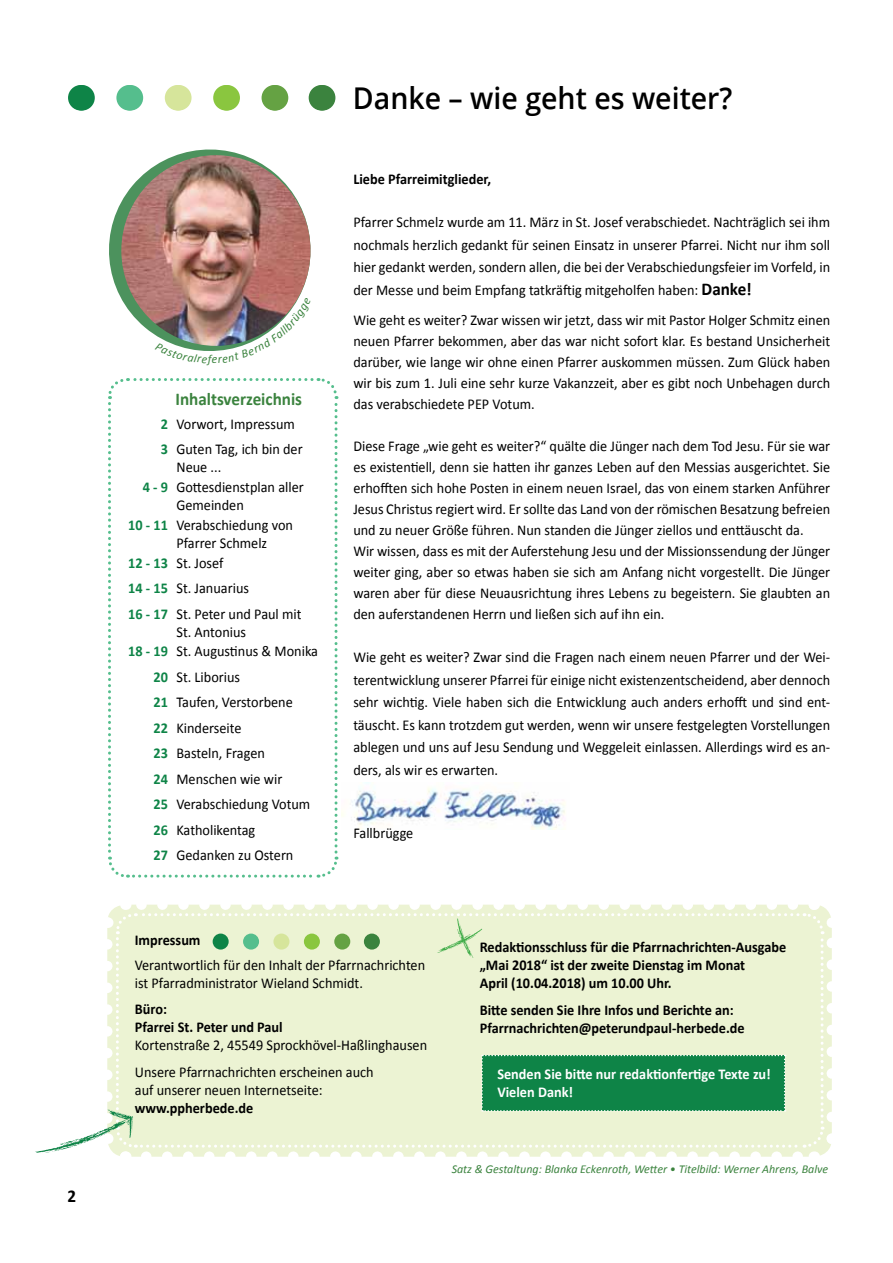
<style>
.page{position:relative;width:893px;height:1263px;background:#fff}
.page>*{position:absolute;margin:0;border:0;box-sizing:border-box;transform-origin:0 0}
.t1{font:600 30px "Open Sans";color:#000;scale:.95 1}
.t2{font:700 18px "Calibri";color:#3b833e;scale:.95 1}
.t3{font:700 18px "Calibri";color:#000;scale:.95 1}
.t4{font:15px/21px "Calibri";color:#000;scale:.95 1}
.t5{font:700 15px/18px "Calibri";color:#000;scale:.95 1}
.t6{font:700 15px/18px "Calibri";color:#fff;scale:.95 1}
.t7{font:italic 12px "Calibri";color:#3b833e}
.s1{font-weight:700;color:#0e8447}
.s2{font-weight:700;font-size:18px}
</style>
<div class="page">
<svg style="left:68px;top:85px;width:26px;height:26px"></svg>
<svg style="left:309px;top:85px;width:25px;height:26px"></svg>
<svg style="left:165px;top:85px;width:25px;height:26px"></svg>
<svg style="left:262px;top:85px;width:25px;height:26px"></svg>
<svg style="left:116px;top:85px;width:26px;height:26px"></svg>
<svg style="left:213px;top:85px;width:26px;height:26px"></svg>
<img style="left:341px;top:782px;width:224px;height:47px">
<svg style="left:109px;top:149px;width:202px;height:149px"></svg>
<img style="left:121px;top:155px;width:189px;height:180px">
<div style="left:69px;top:85px;width:26px;height:26px;background:#0e8447;border-radius:50%"></div>
<div style="left:310px;top:85px;width:25px;height:26px;background:#3b833e;border-radius:50%"></div>
<div style="left:166px;top:85px;width:26px;height:26px;background:#d6e59b;border-radius:50%"></div>
<div style="left:263px;top:85px;width:25px;height:26px;background:#65a243;border-radius:50%"></div>
<div style="left:118px;top:85px;width:25px;height:26px;background:#55be8d;border-radius:50%"></div>
<div style="left:214px;top:85px;width:26px;height:26px;background:#8ac63f;border-radius:50%"></div>
<svg style="left:108px;top:378px;width:231px;height:500px"></svg>
<svg style="left:35px;top:904px;width:797px;height:253px;background:#daeacb"></svg>
<img style="left:155px;top:298px;width:155px;height:53px">
<p class="t3" style="left:67px;top:1184px;width:11px">2</p>
<p class="t7" style="left:208px;top:351px;width:5px">f</p>
<p class="t2" style="left:176px;top:388px;width:135px">Inhaltsverzeichnis</p>
<p class="t4" style="left:161px;top:411px;width:151px;line-height:25.5px"><span class="s1">2</span> Vorwort, Impressum<br><span class="s1">3</span> Guten Tag, ich bin der</p>
<p class="t4" style="left:143px;top:457px;width:171px;line-height:19.8px;text-indent:34px">Neue ...<br><span class="s1">4 - 9</span> Gottesdienstplan aller</p>
<p class="t4" style="left:128px;top:495px;width:175px;line-height:19.8px;text-align:center">Gemeinden<br><span class="s1">10 - 11</span> Verabschiedung von</p>
<p class="t4" style="left:128px;top:533px;width:148px;line-height:19.8px;text-indent:48px">Pfarrer Schmelz<br><span class="s1">12 - 13</span> St. Josef</p>
<p class="t4" style="left:128px;top:575px;width:184px;line-height:25.5px"><span class="s1">14 - 15</span> St. Januarius<br><span class="s1">16 - 17</span> St. Peter und Paul mit</p>
<p class="t4" style="left:128px;top:622px;width:201px;line-height:19.8px;text-indent:48px">St. Antonius<br><span class="s1">18 - 19</span> St. Augustinus &amp; Monika</p>
<p class="t4" style="left:154px;top:664px;width:167px;line-height:25.5px"><span class="s1">20</span> St. Liborius<br><span class="s1">21</span> Taufen, Verstorbene<br><span class="s1">22</span> Kinderseite<br><span class="s1">23</span> Basteln, Fragen<br><span class="s1">24</span> Menschen wie wir<br><span class="s1">25</span> Verabschiedung Votum<br><span class="s1">26</span> Katholikentag<br><span class="s1">27</span> Gedanken zu Ostern</p>
<h1 class="t1" style="left:353px;top:77px;width:401px">Danke – wie geht es weiter?</h1>
<p class="t5" style="left:353px;top:170px;width:147px">Liebe Pfarreimitglieder,</p>
<p class="t4" style="left:353px;top:211px;width:503px;line-height:22.5px;text-align:justify">Pfarrer Schmelz wurde am 11. März in St. Josef verabschiedet. Nachträglich sei ihm nochmals herzlich gedankt für seinen Einsatz in unserer Pfarrei. Nicht nur ihm soll hier gedankt werden, sondern allen, die bei der Verabschiedungsfeier im Vorfeld, in der Messe und beim Empfang tatkräftig mitgeholfen haben: <span class="s2">Danke!</span></p>
<p class="t4" style="left:353px;top:309px;width:503px;text-align:justify">Wie geht es weiter? Zwar wissen wir jetzt, dass wir mit Pastor Holger Schmitz einen neuen Pfarrer bekommen, aber das war nicht sofort klar. Es bestand Unsicherheit darüber, wie lange wir ohne einen Pfarrer auskommen müssen. Zum Glück haben wir bis zum 1. Juli eine sehr kurze Vakanzzeit, aber es gibt noch Unbehagen durch das verabschiedete PEP Votum.</p>
<p class="t4" style="left:353px;top:435px;width:503px">Diese Frage „wie geht es weiter?“ quälte die Jünger nach dem Tod Jesu. Für sie war es existentiell, denn sie hatten ihr ganzes Leben auf den Messias ausgerichtet. Sie erhofften sich hohe Posten in einem neuen Israel, das von einem starken Anführer Jesus Christus regiert wird. Er sollte das Land von der römischen Besatzung befreien und zu neuer Größe führen. Nun standen die Jünger ziellos und enttäuscht da.<br>Wir wissen, dass es mit der Auferstehung Jesu und der Missionssendung der Jünger weiter ging, aber so etwas haben sie sich am Anfang nicht vorgestellt. Die Jünger waren aber für diese Neuausrichtung ihres Lebens zu begeistern. Sie glaubten an den auferstandenen Herrn und ließen sich auf ihn ein.</p>
<p class="t4" style="left:353px;top:646px;width:503px;line-height:22.5px;text-align:justify">Wie geht es weiter? Zwar sind die Fragen nach einem neuen Pfarrer und der Wei&shy;terentwicklung unserer Pfarrei für einige nicht existenzentscheidend, aber dennoch sehr wichtig. Viele haben sich die Entwicklung auch anders erhofft und sind ent&shy;täuscht. Es kann trotzdem gut werden, wenn wir unsere festgelegten Vorstellungen ablegen und uns auf Jesu Sendung und Weggeleit einlassen. Allerdings wird es an&shy;ders, als wir es erwarten.</p>
<p class="t4" style="left:353px;top:822px;width:65px">Fallbrügge</p>
<p class="t5" style="left:135px;top:931px;width:71px">Impressum</p>
<p class="t4" style="left:135px;top:956px;width:307px;line-height:18px">Verantwortlich für den Inhalt der Pfarrnachrichten ist Pfarradministrator Wieland Schmidt.</p>
<p class="t5" style="left:135px;top:1000px;width:157px">Büro:<br>Pfarrei St. Peter und Paul</p>
<p class="t4" style="left:135px;top:1031px;width:309px;line-height:27px">Kortenstraße 2, 45549 Sprockhövel-Haßlinghausen<br>Unsere Pfarrnachrichten erscheinen auch</p>
<p class="t4" style="left:135px;top:1079px;width:199px">auf unserer neuen Internetseite:</p>
<p class="t5" style="left:135px;top:1099px;width:126px">www.ppherbede.de</p>
<p class="t5" style="left:480px;top:938px;width:324px">Redaktionsschluss für die Pfarrnachrichten-Ausgabe „Mai 2018“ ist der zweite Dienstag im Monat<br>April (10.04.2018) um 10.00 Uhr.</p>
<p class="t5" style="left:480px;top:1001px;width:280px">Bitte senden Sie Ihre Infos und Berichte an:<br>Pfarrnachrichten@peterundpaul-herbede.de</p>
<p class="t6" style="left:497px;top:1065px;width:289px">Senden Sie bitte nur redaktionfertige Texte zu!<br>Vielen Dank!</p>
<p class="t7" style="left:452px;top:1161px;width:378px">Satz &amp; Gestaltung: Blanka Eckenroth, Wetter • Titelbild: Werner Ahrens, Balve</p>
</div>
